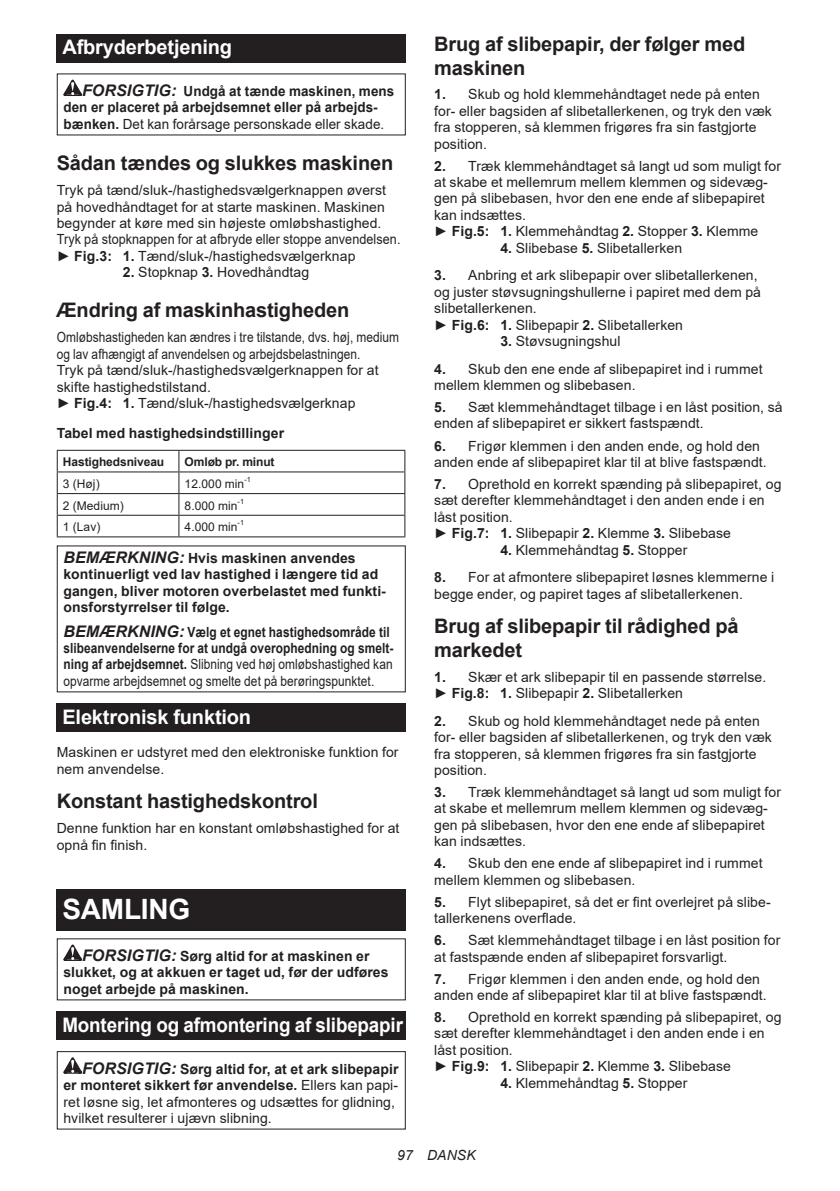
<style>
.page{position:relative;width:840px;height:1191px;background:#fff}
.page>*{position:absolute;margin:0;border:0;box-sizing:border-box;transform-origin:0 0}
.t1{font:700 28px "Arial";letter-spacing:-.01em;color:#fff}
.t2{font:700 20px/23.4px "Arial";letter-spacing:-.01em;color:#231f20}
.t3{font:700 20px "Arial";letter-spacing:-.01em;color:#fff}
.t4{font:700 20px "Arial";letter-spacing:-.01em;color:#fff;scale:.94 1}
.t5{font:14px/16.4px "Arial";letter-spacing:.005em;color:#231f20}
.t6{font:700 14px/16.4px "Arial";letter-spacing:.005em;color:#231f20}
.t7{font:14px/16.4px "Arial";letter-spacing:.005em;color:#231f20;scale:.85 1}
.t8{font:700 14px/16.4px "Arial";letter-spacing:.005em;color:#231f20;scale:.85 1}
.t9{font:700 14px/16.4px "Arial";letter-spacing:.005em;color:#231f20;scale:.96 1}
.t10{font:italic 14px "Arial";letter-spacing:.005em;color:#231f20}
.t11{font:12px "Arial";letter-spacing:.005em;color:#231f20}
.t12{font:700 12px "Arial";letter-spacing:-.01em;color:#231f20}
.t13{font:7.2px "Arial";color:#231f20}
.s1{font-style:italic;font-size:16px}
.s2{font-weight:400}
.s3{font-weight:700}
.s4{font-weight:700;font-style:italic;font-size:16px}
</style>
<div class="page">
<div style="left:57px;top:34px;width:348px;height:29px;background:#231f20"></div>
<svg style="left:63px;top:80px;width:19px;height:16px"></svg>
<hr style="left:57px;top:450px;width:122px;height:1px;background:#231f20">
<hr style="left:179px;top:450px;width:226px;height:1px;background:#231f20">
<hr style="left:57px;top:471px;width:122px;height:1px;background:#231f20">
<hr style="left:179px;top:471px;width:226px;height:1px;background:#231f20">
<hr style="left:57px;top:493px;width:122px;height:1px;background:#231f20">
<hr style="left:179px;top:493px;width:226px;height:1px;background:#231f20">
<hr style="left:57px;top:515px;width:122px;height:1px;background:#231f20">
<svg style="left:57px;top:451px;width:1px;height:85px"></svg>
<hr style="left:179px;top:515px;width:226px;height:1px;background:#231f20">
<svg style="left:178px;top:451px;width:1px;height:85px"></svg>
<svg style="left:404px;top:451px;width:1px;height:85px"></svg>
<hr style="left:57px;top:536px;width:122px;height:1px;background:#231f20">
<hr style="left:179px;top:536px;width:226px;height:1px;background:#231f20">
<div style="left:57px;top:703px;width:348px;height:29px;background:#231f20"></div>
<div style="left:57px;top:889px;width:348px;height:41px;background:#231f20"></div>
<svg style="left:63px;top:944px;width:19px;height:17px"></svg>
<div style="left:57px;top:1011px;width:348px;height:29px;background:#231f20"></div>
<svg style="left:63px;top:1057px;width:19px;height:16px"></svg>
<div style="left:57px;top:1051px;width:348px;height:78px;border:1px solid #231f20"></div>
<h2 class="t3" style="left:62px;top:33px;width:171px">Afbryderbetjening</h2>
<p class="t9" style="left:63px;top:83px;width:346px;text-indent:19px"><span class="s1">FORSIGTIG:</span> Undgå at tænde maskinen, mens den er placeret på arbejdsemnet eller på arbejds&shy;bænken. <span class="s2">Det kan forårsage personskade eller skade.</span></p>
<h2 class="t2" style="left:57px;top:152px;width:338px">Sådan tændes og slukkes maskinen</h2>
<p class="t5" style="left:57px;top:182px;width:345px">Tryk på tænd/sluk-/hastighedsvælgerknappen øverst på hovedhåndtaget for at starte maskinen. Maskinen begynder at køre med sin højeste omløbshastighed.<br>Tryk på stopknappen for at afbryde eller stoppe anvendelsen. ► <span class="s3">Fig.3: 1.</span> Tænd/sluk-/hastighedsvælgerknap</p>
<p class="t5" style="left:123px;top:264px;width:188px"><span class="s3">2.</span> Stopknap <span class="s3">3.</span> Hovedhåndtag</p>
<h2 class="t2" style="left:57px;top:299px;width:294px">Ændring af maskinhastigheden</h2>
<p class="t7" style="left:57px;top:329px;width:404px">Omløbshastigheden kan ændres i tre tilstande, dvs. høj, medium og lav afhængigt af anvendelsen og arbejdsbelastningen.<br>Tryk på tænd/sluk-/hastighedsvælgerknappen for at skifte hastighedstilstand.<br>► <span class="s3">Fig.4: 1.</span> Tænd/sluk-/hastighedsvælgerknap</p>
<p class="t6" style="left:57px;top:425px;width:229px">Tabel med hastighedsindstillinger</p>
<p class="t12" style="left:63px;top:453px;width:103px">Hastighedsniveau</p>
<p class="t12" style="left:184px;top:453px;width:91px">Omløb pr. minut</p>
<p class="t11" style="left:63px;top:475px;width:38px">3 (Høj)</p>
<p class="t11" style="left:184px;top:475px;width:61px">12.000 min</p>
<p class="t13" style="left:244px;top:474px;width:8px">-1</p>
<p class="t11" style="left:63px;top:497px;width:62px">2 (Medium)</p>
<p class="t11" style="left:184px;top:497px;width:54px">8.000 min</p>
<p class="t13" style="left:237px;top:496px;width:8px">-1</p>
<p class="t11" style="left:63px;top:519px;width:39px">1 (Lav)</p>
<p class="t11" style="left:184px;top:519px;width:54px">4.000 min</p>
<p class="t13" style="left:237px;top:518px;width:8px">-1</p>
<p class="t6" style="left:63px;top:550px;width:324px"><span class="s1">BEMÆRKNING:</span> Hvis maskinen anvendes kontinuerligt ved lav hastighed i længere tid ad gangen, bliver motoren overbelastet med funkti&shy;onsforstyrrelser til følge.</p>
<p class="t8" style="left:63px;top:623px;width:389px"><span class="s1">BEMÆRKNING:</span> Vælg et egnet hastighedsområde til slibeanvendelserne for at undgå overophedning og smelt&shy;ning af arbejdsemnet. <span class="s2">Slibning ved høj omløbshastighed kan opvarme arbejdsemnet og smelte det på berøringspunktet.</span></p>
<h2 class="t3" style="left:62px;top:702px;width:190px">Elektronisk funktion</h2>
<p class="t5" style="left:57px;top:744px;width:343px">Maskinen er udstyret med den elektroniske funktion for nem anvendelse.</p>
<h2 class="t2" style="left:57px;top:789px;width:262px">Konstant hastighedskontrol</h2>
<p class="t5" style="left:57px;top:820px;width:344px">Denne funktion har en konstant omløbshastighed for at opnå fin finish.</p>
<h1 class="t1" style="left:62px;top:889px;width:129px">SAMLING</h1>
<p class="t6" style="left:63px;top:948px;width:326px;text-indent:19px"><span class="s1">FORSIGTIG:</span> Sørg altid for at maskinen er slukket, og at akkuen er taget ud, før der udføres noget arbejde på maskinen.</p>
<h2 class="t4" style="left:62px;top:1010px;width:363px">Montering og afmontering af slibepapir</h2>
<p class="t5" style="left:63px;top:1060px;width:336px;text-indent:19px"><span class="s4">FORSIGTIG:</span> <span class="s3">Sørg altid for, at et ark slibepapir er monteret sikkert før anvendelse.</span> Ellers kan papi&shy;ret løsne sig, let afmonteres og udsættes for glidning, hvilket resulterer i ujævn slibning.</p>
<h2 class="t2" style="left:434px;top:33px;width:312px">Brug af slibepapir, der følger med maskinen</h2>
<p class="t5" style="left:434px;top:86px;width:339px"><span class="s3">1.</span> Skub og hold klemmehåndtaget nede på enten for- eller bagsiden af slibetallerkenen, og tryk den væk fra stopperen, så klemmen frigøres fra sin fastgjorte position.</p>
<p class="t5" style="left:434px;top:157px;width:348px"><span class="s3">2.</span> Træk klemmehåndtaget så langt ud som muligt for at skabe et mellemrum mellem klemmen og sidevæg&shy;gen på slibebasen, hvor den ene ende af slibepapiret kan indsættes.<br>► <span class="s3">Fig.5: 1.</span> Klemmehåndtag <span class="s3">2.</span> Stopper <span class="s3">3.</span> Klemme</p>
<p class="t5" style="left:500px;top:239px;width:183px"><span class="s3">4.</span> Slibebase <span class="s3">5.</span> Slibetallerken</p>
<p class="t5" style="left:434px;top:267px;width:328px"><span class="s3">3.</span> Anbring et ark slibepapir over slibetallerkenen, og juster støvsugningshullerne i papiret med dem på slibetallerkenen.<br>► <span class="s3">Fig.6: 1.</span> Slibepapir <span class="s3">2.</span> Slibetallerken</p>
<p class="t5" style="left:500px;top:333px;width:122px"><span class="s3">3.</span> Støvsugningshul</p>
<p class="t5" style="left:434px;top:360px;width:329px"><span class="s3">4.</span> Skub den ene ende af slibepapiret ind i rummet mellem klemmen og slibebasen.</p>
<p class="t5" style="left:434px;top:399px;width:350px"><span class="s3">5.</span> Sæt klemmehåndtaget tilbage i en låst position, så enden af slibepapiret er sikkert fastspændt.</p>
<p class="t5" style="left:434px;top:437px;width:334px"><span class="s3">6.</span> Frigør klemmen i den anden ende, og hold den anden ende af slibepapiret klar til at blive fastspændt.</p>
<p class="t5" style="left:434px;top:476px;width:348px"><span class="s3">7.</span> Oprethold en korrekt spænding på slibepapiret, og sæt derefter klemmehåndtaget i den anden ende i en låst position.<br>► <span class="s3">Fig.7: 1.</span> Slibepapir <span class="s3">2.</span> Klemme <span class="s3">3.</span> Slibebase</p>
<p class="t5" style="left:500px;top:541px;width:188px"><span class="s3">4.</span> Klemmehåndtag <span class="s3">5.</span> Stopper</p>
<p class="t5" style="left:434px;top:569px;width:341px"><span class="s3">8.</span> For at afmontere slibepapiret løsnes klemmerne i begge ender, og papiret tages af slibetallerkenen.</p>
<h2 class="t2" style="left:434px;top:615px;width:306px">Brug af slibepapir til rådighed på markedet</h2>
<p class="t5" style="left:434px;top:668px;width:333px"><span class="s3">1.</span> Skær et ark slibepapir til en passende størrelse. ► <span class="s3">Fig.8: 1.</span> Slibepapir <span class="s3">2.</span> Slibetallerken</p>
<p class="t5" style="left:434px;top:712px;width:339px"><span class="s3">2.</span> Skub og hold klemmehåndtaget nede på enten for- eller bagsiden af slibetallerkenen, og tryk den væk fra stopperen, så klemmen frigøres fra sin fastgjorte position.</p>
<p class="t5" style="left:434px;top:784px;width:348px"><span class="s3">3.</span> Træk klemmehåndtaget så langt ud som muligt for at skabe et mellemrum mellem klemmen og sidevæg&shy;gen på slibebasen, hvor den ene ende af slibepapiret kan indsættes.</p>
<p class="t5" style="left:434px;top:855px;width:329px"><span class="s3">4.</span> Skub den ene ende af slibepapiret ind i rummet mellem klemmen og slibebasen.</p>
<p class="t5" style="left:434px;top:893px;width:338px"><span class="s3">5.</span> Flyt slibepapiret, så det er fint overlejret på slibe&shy;tallerkenens overflade.</p>
<p class="t5" style="left:434px;top:932px;width:347px"><span class="s3">6.</span> Sæt klemmehåndtaget tilbage i en låst position for at fastspænde enden af slibepapiret forsvarligt.</p>
<p class="t5" style="left:434px;top:970px;width:334px"><span class="s3">7.</span> Frigør klemmen i den anden ende, og hold den anden ende af slibepapiret klar til at blive fastspændt.</p>
<p class="t5" style="left:434px;top:1008px;width:348px"><span class="s3">8.</span> Oprethold en korrekt spænding på slibepapiret, og sæt derefter klemmehåndtaget i den anden ende i en låst position.<br>► <span class="s3">Fig.9: 1.</span> Slibepapir <span class="s3">2.</span> Klemme <span class="s3">3.</span> Slibebase</p>
<p class="t5" style="left:500px;top:1074px;width:188px"><span class="s3">4.</span> Klemmehåndtag <span class="s3">5.</span> Stopper</p>
<p class="t10" style="left:397px;top:1146px;width:80px">97 DANSK</p>
</div>
